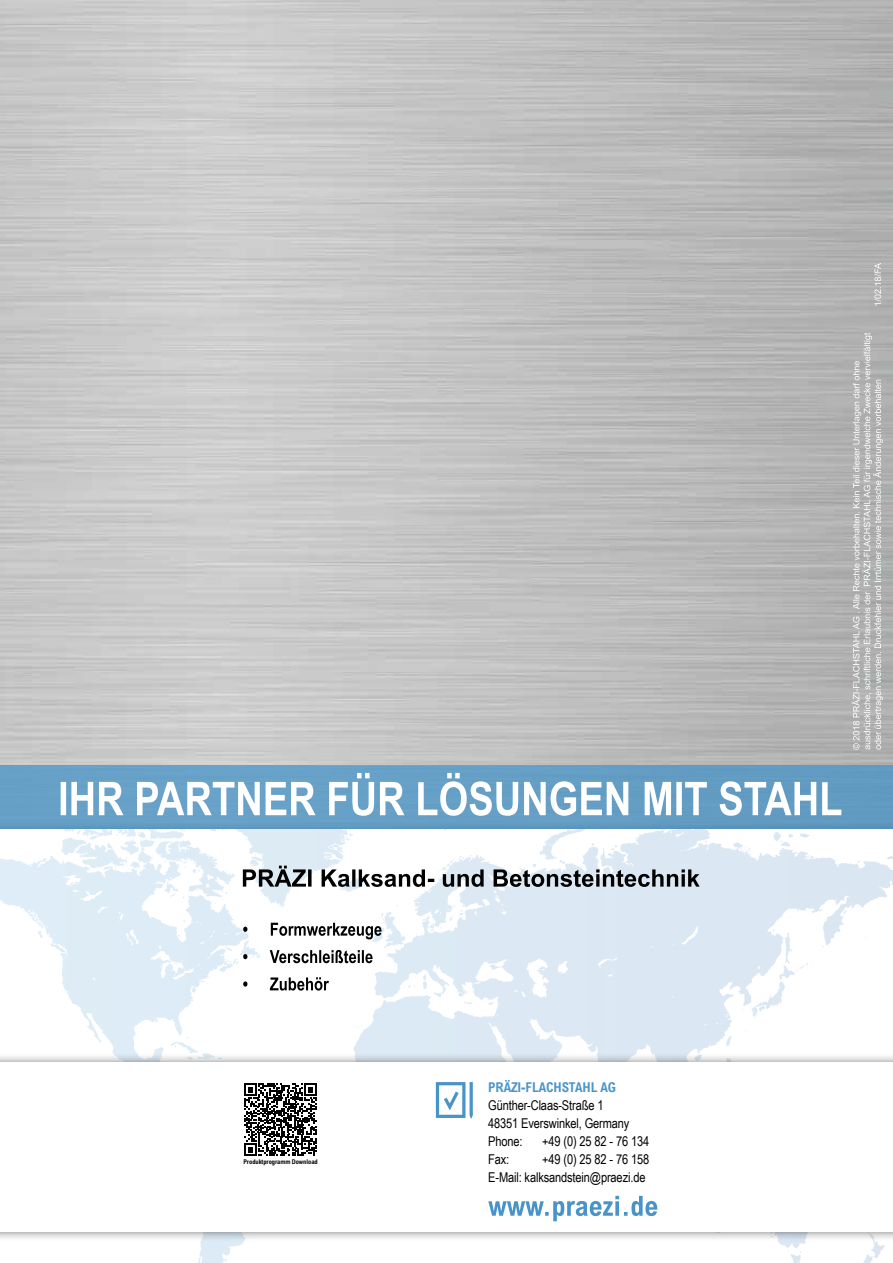
<style>
.page{position:relative;width:893px;height:1263px;background:#fff}
.page>*{position:absolute;margin:0;border:0;box-sizing:border-box;transform-origin:0 0}
.t1{font:13.5px/18px "Arial Narrow";letter-spacing:-.01em;color:#000}
.t2{font:700 condensed 13.5px "Arial";letter-spacing:-.01em;color:#4894c8}
.t3{font:700 condensed 6.45px "Arial";letter-spacing:-.01em;color:#000}
</style>
<div class="page">
<svg style="left:0;top:829px;width:893px;height:434px"></svg>
<div style="left:0;top:765px;width:893px;height:64px;background:#659ec5"></div>
<svg style="left:61px;top:773px;width:780px;height:43px"></svg>
<div style="left:0;top:1052px;width:893px;height:189px;background:#000;opacity:.5"></div>
<div style="left:0;top:1062px;width:893px;height:170px;background:#fff"></div>
<svg style="left:244px;top:1083px;width:73px;height:73px"></svg>
<svg style="left:436px;top:1082px;width:37px;height:37px"></svg>
<svg style="left:488px;top:1196px;width:169px;height:26px"></svg>
<svg style="left:243px;top:977px;width:86px;height:13px"></svg>
<svg style="left:243px;top:950px;width:130px;height:13px"></svg>
<svg style="left:243px;top:923px;width:138px;height:16px"></svg>
<svg style="left:852px;top:263px;width:31px;height:487px;background:#babbbb"></svg>
<svg style="left:243px;top:866px;width:457px;height:21px"></svg>
<p class="t3" style="left:243px;top:1158px;width:76px">Produktprogramm Download</p>
<p class="t2" style="left:488px;top:1079px;width:130px">PRÄZI-FLACHSTAHL AG</p>
<p class="t1" style="left:488px;top:1095px;width:143px">Günther-Claas-Straße 1<br>48351 Everswinkel, Germany<br>Phone:</p>
<p class="t1" style="left:542px;top:1131px;width:109px">+49 (0) 25 82 - 76 134</p>
<p class="t1" style="left:488px;top:1149px;width:163px;text-align:right">+49 (0) 25 82 - 76 158<br>E-Mail: kalksandstein@praezi.de</p>
<p class="t1" style="left:488px;top:1149px;width:23px">Fax:</p>
</div>
